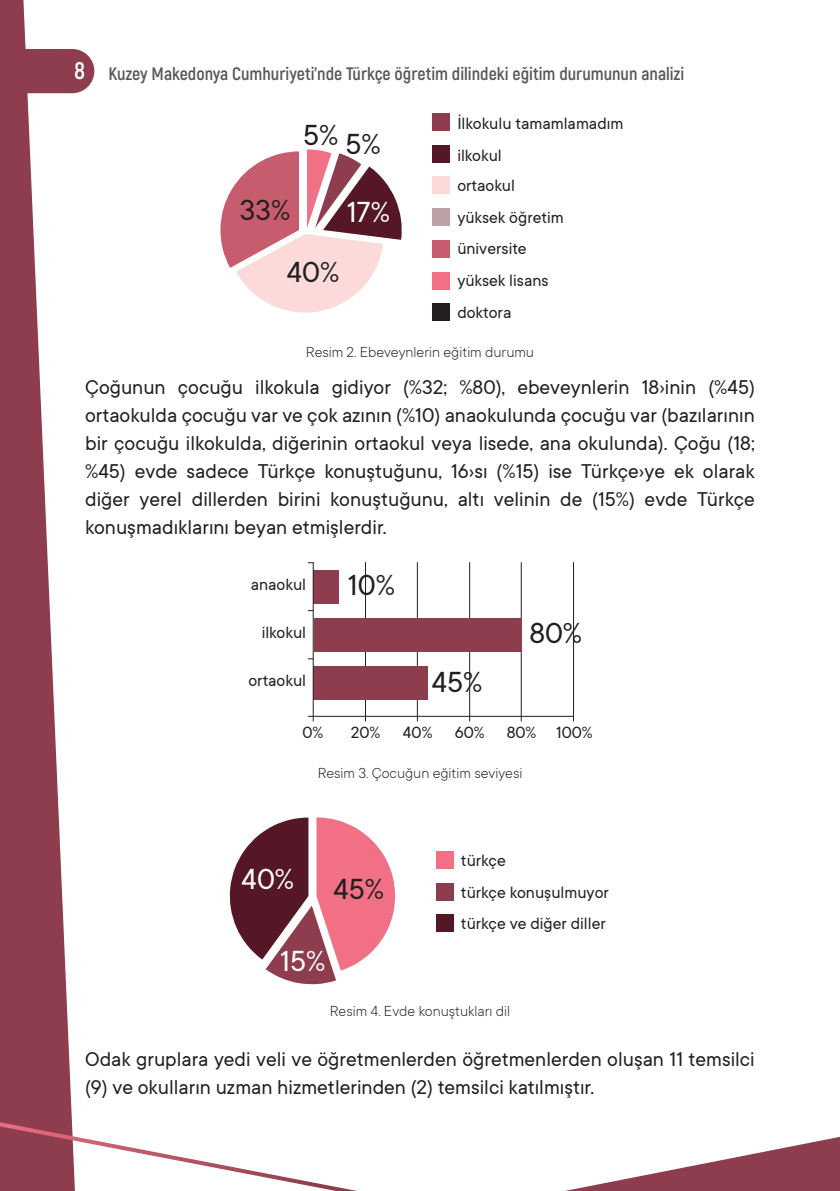
<style>
.page{position:relative;width:840px;height:1191px;background:#fff}
.page>*{position:absolute;margin:0;border:0;box-sizing:border-box;transform-origin:0 0}
.Tekst{font:32px "TT Commons";color:#231f20}
.Tekst-2{font:32px "TT Commons";color:#fff}
.Tekst-3{font:22px/28px "TT Commons";color:#231f20;text-align:justify}
.Tekst-4{font:18px "TT Commons";color:#231f20}
.t1{font:700 18px "Akrobat";color:#57585a}
.Legenda{font:300 16px "TT Commons";color:#231f20}
.s1{font-size:24px;color:#fff}
</style>
<div class="page">
<svg style="left:0;top:0;width:75px;height:1116px;fill:#8d3d4d"></svg>
<svg style="left:0;top:1116px;width:357px;height:75px"></svg>
<svg style="left:565px;top:1137px;width:274px;height:54px"></svg>
<div style="left:0;top:49px;width:94px;height:44px;background:#8d3d4d"></div>
<svg style="left:220px;top:149px;width:181px;height:164px"></svg>
<div style="left:432px;top:113px;width:17px;height:17px;background:#8d3d4d"></div>
<div style="left:432px;top:145px;width:17px;height:17px;background:#551725"></div>
<div style="left:432px;top:209px;width:17px;height:17px;background:#baa2a5"></div>
<div style="left:432px;top:272px;width:17px;height:17px;background:#f17085"></div>
<div style="left:432px;top:177px;width:17px;height:17px;background:#fbdad9"></div>
<div style="left:432px;top:240px;width:17px;height:17px;background:#c85c6f"></div>
<div style="left:432px;top:304px;width:17px;height:17px;background:#231f20"></div>
<hr style="left:572px;top:562px;width:1px;height:159px;background:#231f20">
<hr style="left:469px;top:562px;width:1px;height:159px;background:#231f20">
<hr style="left:365px;top:562px;width:1px;height:159px;background:#231f20">
<hr style="left:520px;top:562px;width:1px;height:159px;background:#231f20">
<hr style="left:416px;top:562px;width:1px;height:159px;background:#231f20">
<hr style="left:308px;top:716px;width:265px;height:1px;background:#231f20">
<div style="left:313px;top:570px;width:25px;height:33px;background:#8d3d4d"></div>
<div style="left:313px;top:618px;width:208px;height:33px;background:#8d3d4d"></div>
<div style="left:313px;top:666px;width:114px;height:33px;background:#8d3d4d"></div>
<hr style="left:312px;top:562px;width:1px;height:159px;background:#231f20">
<svg style="left:229px;top:817px;width:166px;height:167px"></svg>
<div style="left:436px;top:851px;width:17px;height:17px;background:#f17085"></div>
<div style="left:436px;top:883px;width:17px;height:17px;background:#8d3d4d"></div>
<div style="left:436px;top:914px;width:17px;height:17px;background:#551725"></div>
<p class="t1" style="left:74px;top:62px;width:611px"><span class="s1">8</span> Kuzey Makedonya Cumhuriyeti’nde Türkçe öğretim dilindeki eğitim durumunun analizi</p>
<p class="Tekst" style="left:303px;top:115px;width:37px">5%</p>
<p class="Tekst" style="left:345px;top:124px;width:37px">5%</p>
<p class="Tekst" style="left:240px;top:190px;width:52px">33%</p>
<p class="Tekst-2" style="left:346px;top:192px;width:45px">17%</p>
<p class="Tekst" style="left:286px;top:252px;width:54px">40%</p>
<p class="Tekst-4" style="left:457px;top:112px;width:167px">İlkokulu tamamlamadım</p>
<p class="Tekst-4" style="left:457px;top:144px;width:46px">ilkokul</p>
<p class="Tekst-4" style="left:457px;top:174px;width:59px">ortaokul</p>
<p class="Tekst-4" style="left:457px;top:206px;width:108px">yüksek öğretim</p>
<p class="Tekst-4" style="left:457px;top:237px;width:71px">üniversite</p>
<p class="Tekst-4" style="left:457px;top:269px;width:93px">yüksek lisans</p>
<p class="Tekst-4" style="left:457px;top:301px;width:56px">doktora</p>
<p class="Legenda" style="left:306px;top:342px;width:229px">Resim 2. Ebeveynlerin eğitim durumu</p>
<p class="Tekst-3" style="left:85px;top:373px;width:670px">Çoğunun çocuğu ilkokula gidiyor (%32; %80), ebeveynlerin 18›inin (%45) ortaokulda çocuğu var ve çok azının (%10) anaokulunda çocuğu var (bazılarının bir çocuğu ilkokulda, diğerinin ortaokul veya lisede, ana okulunda). Çoğu (18; %45) evde sadece Türkçe konuştuğunu, 16›sı (%15) ise Türkçe›ye ek olarak diğer yerel dillerden birini konuştuğunu, altı velinin de (15%) evde Türkçe konuşmadıklarını beyan etmişlerdir.</p>
<p class="Tekst-4" style="left:251px;top:573px;width:57px">anaokul</p>
<p class="Tekst" style="left:348px;top:565px;width:49px">10%</p>
<p class="Tekst-4" style="left:261px;top:621px;width:46px">ilkokul</p>
<p class="Tekst" style="left:529px;top:613px;width:54px">80%</p>
<p class="Tekst-4" style="left:248px;top:669px;width:59px">ortaokul</p>
<p class="Tekst" style="left:431px;top:661px;width:52px">45%</p>
<p class="Tekst-4" style="left:302px;top:721px;width:22px">0%</p>
<p class="Tekst-4" style="left:350px;top:721px;width:31px">20%</p>
<p class="Tekst-4" style="left:402px;top:721px;width:31px">40%</p>
<p class="Tekst-4" style="left:454px;top:721px;width:31px">60%</p>
<p class="Tekst-4" style="left:506px;top:721px;width:31px">80%</p>
<p class="Tekst-4" style="left:555px;top:721px;width:38px">100%</p>
<p class="Legenda" style="left:317px;top:763px;width:206px">Resim 3. Çocuğun eğitim seviyesi</p>
<p class="Tekst-2" style="left:241px;top:859px;width:54px">40%</p>
<p class="Tekst-4" style="left:460px;top:849px;width:46px">türkçe</p>
<p class="Tekst" style="left:333px;top:869px;width:52px">45%</p>
<p class="Tekst-4" style="left:460px;top:881px;width:149px">türkçe konuşulmuyor</p>
<p class="Tekst-4" style="left:460px;top:912px;width:146px">türkçe ve diğer diller</p>
<p class="Tekst-2" style="left:280px;top:941px;width:47px">15%</p>
<p class="Legenda" style="left:330px;top:1001px;width:181px">Resim 4. Evde konuştukları dil</p>
<p class="Tekst-3" style="left:85px;top:1045px;width:670px">Odak gruplara yedi veli ve öğretmenlerden öğretmenlerden oluşan 11 temsilci (9) ve okulların uzman hizmetlerinden (2) temsilci katılmıştır.</p>
</div>
